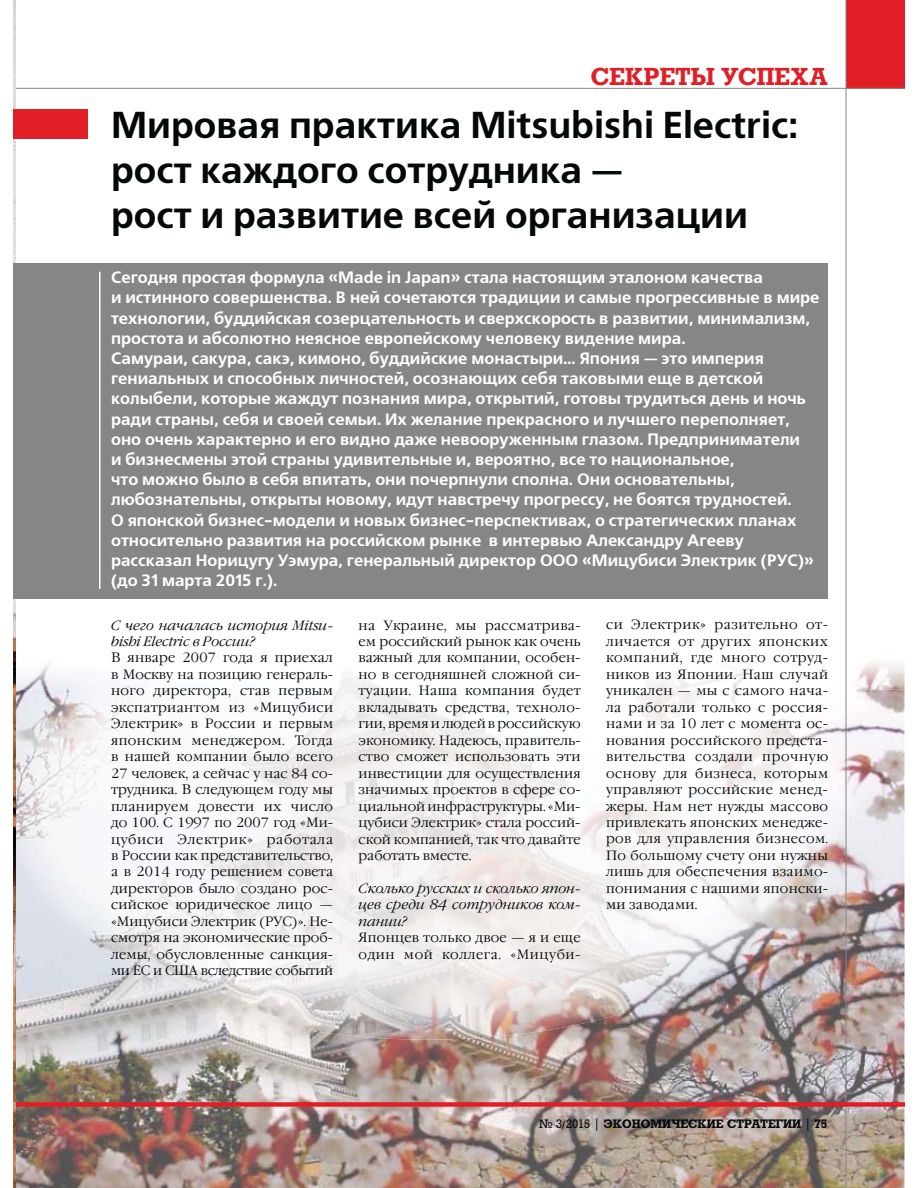
<style>
.page{position:relative;width:918px;height:1188px;background:#fff}
.page>*{position:absolute;margin:0;border:0;box-sizing:border-box;transform-origin:0 0}
.t1{font:700 37.35px/44.8px "Free Set C";color:#040809}
.t2{font:700 24px "Rodeo";letter-spacing:.01em;color:#e11e25}
.t3{font:700 16.5px/20.2px "Free Set C";color:#fff}
.t4{font:300 13.5px/16.5px "Garamond C";letter-spacing:.015em;color:#040809;text-align:justify}
.t5{font:italic 300 13.5px/16.5px "Garamond C";letter-spacing:.005em;color:#040809}
.t6{font:700 12px "Rodeo";color:#040809}
.s1{font-weight:400}
</style>
<div class="page">
<img style="left:15px;top:439px;width:889px;height:749px">
<img style="left:15px;top:590px;width:889px;height:99px">
<img style="left:15px;top:689px;width:839px;height:251px">
<img style="left:65px;top:939px;width:737px;height:51px">
<img style="left:118px;top:989px;width:579px;height:51px">
<img style="left:56px;top:599px;width:743px;height:90px">
<div style="left:846px;top:0;width:58px;height:89px;background:#e11e25"></div>
<hr style="left:13px;top:88px;width:891px;height:1px;background:#868686">
<hr style="left:846px;top:0;width:1px;height:1188px;background:#868686">
<div style="left:13px;top:1102px;width:891px;height:5px;background:#e11e25"></div>
<img style="left:13px;top:0;width:2px;height:1188px">
<div style="left:13px;top:109px;width:75px;height:30px;background:#e11e25"></div>
<div style="left:13px;top:263px;width:815px;height:336px;background:#868686"></div>
<hr style="left:99px;top:272px;width:2px;height:317px;background:#fff">
<h2 class="t2" style="left:591px;top:62px;width:239px">СЕКРЕТЫ УСПЕХА</h2>
<h1 class="t1" style="left:111px;top:103px;width:689px">Мировая практика Mitsubishi Electric: рост каждого сотрудника —<br>рост и развитие всей организации</h1>
<p class="t3" style="left:111px;top:267px;width:710px">Сегодня простая формула «Made in Japan» стала настоящим эталоном качества<br>и истинного совершенства. В ней сочетаются традиции и самые прогрессивные в мире технологии, буддийская созерцательность и сверхскорость в развитии, минимализм, простота и абсолютно неясное европейскому человеку видение мира.<br>Самураи, сакура, сакэ, кимоно, буддийские монастыри… Япония — это империя гениальных и способных личностей, осознающих себя таковыми еще в детской колыбели, которые жаждут познания мира, открытий, готовы трудиться день и ночь ради страны, себя и своей семьи. Их желание прекрасного и лучшего переполняет, оно очень характерно и его видно даже невооруженным глазом. Предприниматели<br>и бизнесмены этой страны удивительные и, вероятно, все то национальное,<br>что можно было в себя впитать, они почерпнули сполна. Они основательны, любознательны, открыты новому, идут навстречу прогрессу, не боятся трудностей.<br>О японской бизнес-модели и новых бизнес-перспективах, о стратегических планах относительно развития на российском рынке в интервью Александру Агееву рассказал Норицугу Уэмура, генеральный директор ООО «Мицубиси Электрик (РУС)» (до 31 марта 2015 г.).</p>
<p class="t4" style="left:359px;top:618px;width:224px">на Украине, мы рассматрива&shy;ем российский рынок как очень важный для компании, особен&shy;но в сегодняшней сложной си&shy;туации. Наша компания будет вкладывать средства, техноло&shy;гии, время и людей в российскую экономику. Надеюсь, правитель&shy;ство сможет использовать эти инвестиции для осуществления значимых проектов в сфере со&shy;циальной инфраструктуры. «Ми&shy;цубиси Электрик» стала россий&shy;ской компанией, так что давайте работать вместе.</p>
<p class="t5" style="left:359px;top:881px;width:224px;text-align:justify">Сколько русских и сколько япон&shy;цев среди 84 сотрудников ком&shy;пании?</p>
<p class="t4" style="left:359px;top:931px;width:223px">Японцев только двое — я и еще один мой коллега. «Мицуби-</p>
<p class="t4" style="left:606px;top:618px;width:224px">си Электрик» разительно от&shy;личается от других японских компаний, где много сотруд&shy;ников из Японии. Наш случай уникален — мы с самого нача&shy;ла работали только с россия&shy;нами и за 10 лет с момента ос&shy;нования российского предста&shy;вительства создали прочную основу для бизнеса, которым управляют российские менед&shy;жеры. Нам нет нужды массово привлекать японских менедже&shy;ров для управления бизнесом.<br>По большому счету они нужны лишь для обеспечения взаимо&shy;понимания с нашими японски&shy;ми заводами.</p>
<p class="t5" style="left:111px;top:617px;width:224px">С чего началась история Mitsu&shy;bishi Electric в России?</p>
<p class="t4" style="left:111px;top:651px;width:224px">В январе 2007 года я приехал в Москву на позицию генераль&shy;ного директора, став первым экспатриантом из «Мицубиси Электрик» в России и первым японским менеджером. Тогда в нашей компании было всего 27 человек, а сейчас у нас 84 со&shy;трудника. В следующем году мы планируем довести их число до 100. С 1997 по 2007 год «Ми&shy;цубиси Электрик» работала в России как представительство, а в 2014 году решением совета директоров было создано рос&shy;сийское юридическое лицо — «Мицубиси Электрик (РУC)». Не&shy;смотря на экономические проб&shy;лемы, обусловленные санкция&shy;ми ЕС и США вследствие событий</p>
<p class="t6" style="left:539px;top:1116px;width:290px"><span class="s1">№ 3/2015 |</span> ЭКОНОМИЧЕСКИЕ СТРАТЕГИИ <span class="s1">|</span> 75</p>
</div>
